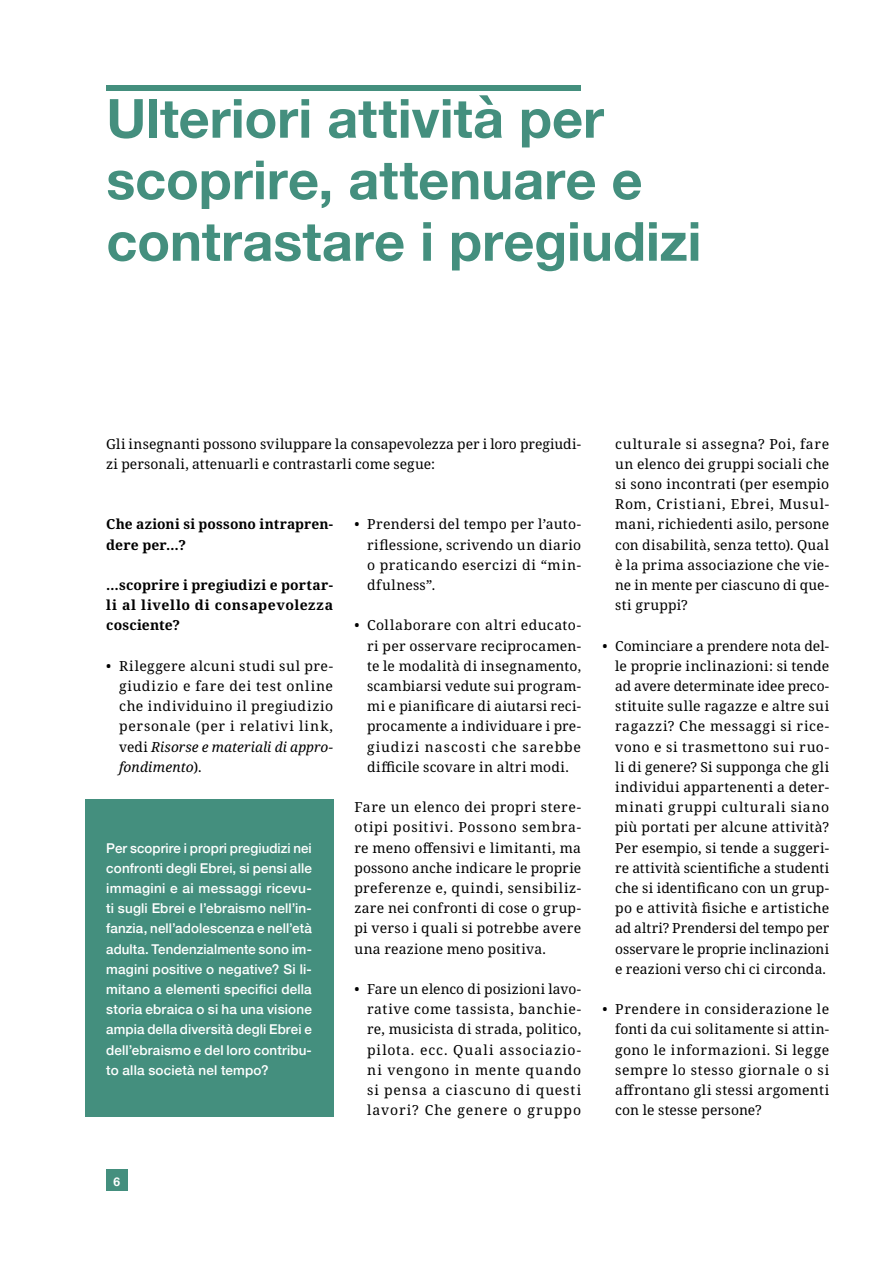
<style>
.page{position:relative;width:893px;height:1263px;background:#fff}
.page>*{position:absolute;margin:0;border:0;box-sizing:border-box;transform-origin:0 0}
.t1{font:700 54px/61.5px "Helvetica Neue";color:#448f7e}
.t2{font:13.8px/20.2px "Noto Serif";letter-spacing:.025em;color:#000;text-align:justify}
.t3{font:13.8px/20.2px "Noto Serif";letter-spacing:.005em;color:#000}
.t4{font:700 13.8px/20.2px "Noto Serif";letter-spacing:.025em;color:#000}
.t5{font:500 13.5px/20.2px "Helvetica Neue";letter-spacing:.01em;color:#fff;text-align:justify}
.t6{font:700 12px "Helvetica Neue";color:#fff}
.s1{font-style:italic}
</style>
<div class="page">
<div style="left:85px;top:799px;width:248px;height:318px;background:#448f7e"></div>
<div style="left:106px;top:1169px;width:22px;height:22px;background:#448f7e"></div>
<div style="left:106px;top:85px;width:475px;height:5px;background:#448f7e"></div>
<h1 class="t1" style="left:106px;top:89px;width:597px">Ulteriori attività per scoprire, attenuare e contrastare i pregiudizi</h1>
<p class="t3" style="left:106px;top:434px;width:476px">Gli insegnanti possono sviluppare la consapevolezza per i loro pregiudi&shy;zi personali, attenuarli e contrastarli come segue:</p>
<p class="t4" style="left:106px;top:515px;width:228px">Che azioni si possono intrapren&shy;dere per…?</p>
<p class="t4" style="left:106px;top:575px;width:228px;text-align:justify">…scoprire i pregiudizi e portar&shy;li al livello di consapevolezza cosciente?</p>
<p class="t2" style="left:119px;top:656px;width:216px;text-indent:-13px">• Rileggere alcuni studi sul pre&shy;giudizio e fare dei test online che individuino il pregiudizio personale (per i relativi link, vedi <span class="s1">Risorse e materiali di appro&shy;fondimento</span>).</p>
<p class="t5" style="left:106px;top:837px;width:207px">Per scoprire i propri pregiudizi nei confronti degli Ebrei, si pensi alle immagini e ai messaggi ricevu&shy;ti sugli Ebrei e l’ebraismo nell’in&shy;fanzia, nell’adolescenza e nell’età adulta. Tendenzialmente sono im&shy;magini positive o negative? Si li&shy;mitano a elementi specifici della storia ebraica o si ha una visione ampia della diversità degli Ebrei e dell’ebraismo e del loro contribu&shy;to alla società nel tempo?</p>
<p class="t2" style="left:367px;top:515px;width:216px;text-indent:-13px">• Prendersi del tempo per l’auto&shy;riflessione, scrivendo un diario o praticando esercizi di “min&shy;dfulness”.</p>
<p class="t2" style="left:367px;top:616px;width:216px;text-indent:-13px">• Collaborare con altri educato&shy;ri per osservare reciprocamen&shy;te le modalità di insegnamento, scambiarsi vedute sui program&shy;mi e pianificare di aiutarsi reci&shy;procamente a individuare i pre&shy;giudizi nascosti che sarebbe difficile scovare in altri modi.</p>
<p class="t2" style="left:354px;top:797px;width:228px">Fare un elenco dei propri stere&shy;otipi positivi. Possono sembra&shy;re meno offensivi e limitanti, ma possono anche indicare le proprie preferenze e, quindi, sensibiliz&shy;zare nei confronti di cose o grup&shy;pi verso i quali si potrebbe avere una reazione meno positiva.</p>
<p class="t2" style="left:367px;top:979px;width:216px;text-indent:-13px">• Fare un elenco di posizioni lavo&shy;rative come tassista, banchie&shy;re, musicista di strada, politico, pilota. ecc. Quali associazio&shy;ni vengono in mente quando si pensa a ciascuno di questi lavori? Che genere o gruppo</p>
<p class="t2" style="left:615px;top:434px;width:216px">culturale si assegna? Poi, fare un elenco dei gruppi sociali che si sono incontrati (per esempio Rom, Cristiani, Ebrei, Musul&shy;mani, richiedenti asilo, persone con disabilità, senza tetto). Qual è la prima associazione che vie&shy;ne in mente per ciascuno di que&shy;sti gruppi?</p>
<p class="t2" style="left:615px;top:636px;width:216px;text-indent:-13px">• Cominciare a prendere nota del&shy;le proprie inclinazioni: si tende ad avere determinate idee preco&shy;stituite sulle ragazze e altre sui ragazzi? Che messaggi si rice&shy;vono e si trasmettono sui ruo&shy;li di genere? Si supponga che gli individui appartenenti a deter&shy;minati gruppi culturali siano più portati per alcune attività?<br>Per esempio, si tende a suggeri&shy;re attività scientifiche a studenti che si identificano con un grup&shy;po e attività fisiche e artistiche ad altri? Prendersi del tempo per osservare le proprie inclinazioni e reazioni verso chi ci circonda.</p>
<p class="t2" style="left:615px;top:999px;width:216px;text-indent:-13px">• Prendere in considerazione le fonti da cui solitamente si attin&shy;gono le informazioni. Si legge sempre lo stesso giornale o si affrontano gli stessi argomenti con le stesse persone?</p>
<p class="t6" style="left:114px;top:1172px;width:8px">6</p>
</div>
